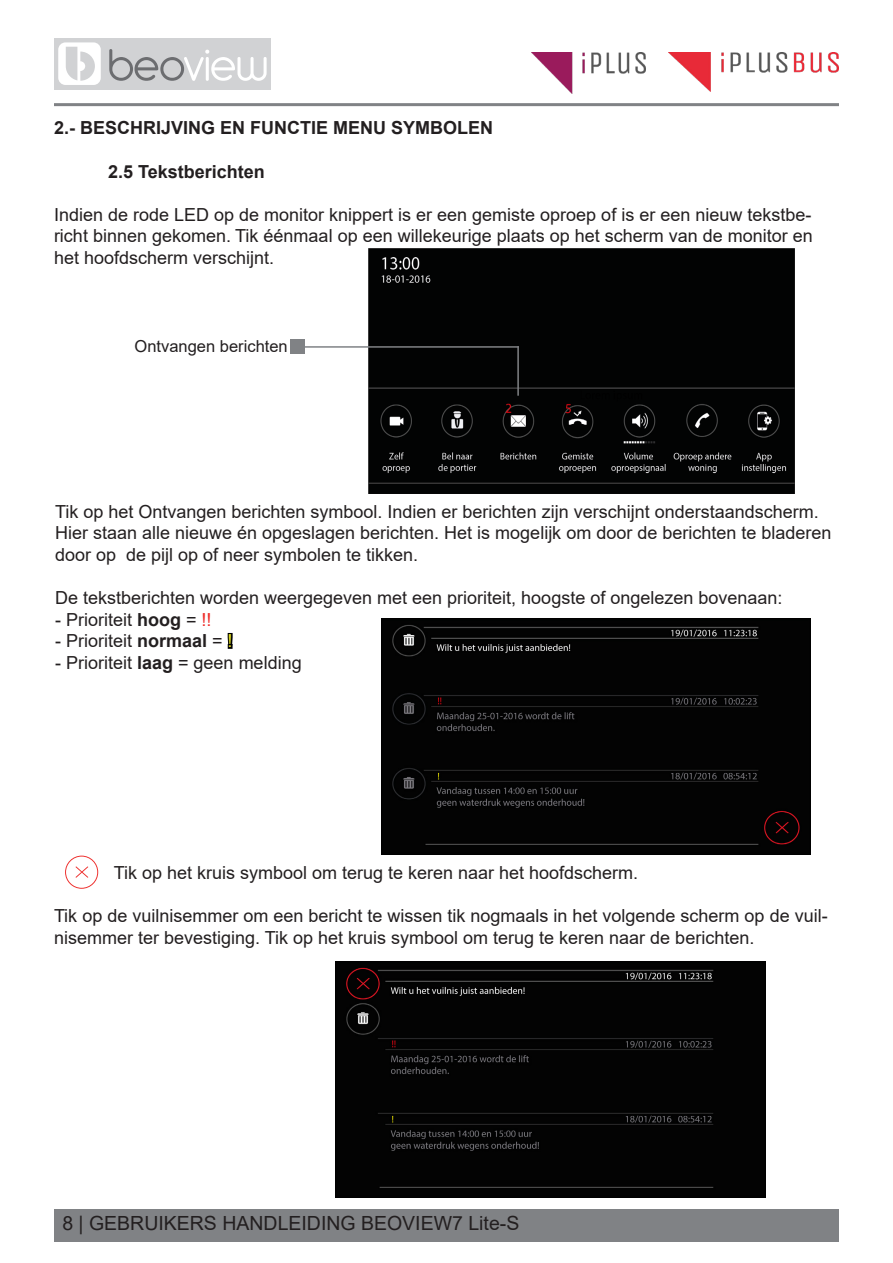
<style>
.page{position:relative;width:893px;height:1263px;background:#fff}
.page>*{position:absolute;margin:0;border:0;box-sizing:border-box;transform-origin:0 0}
.t1{font:19.5px "Arial";color:#231f20}
.t2{font:18px/21.6px "Arial";color:#231f20}
.t3{font:700 18px "Arial";color:#231f20}
.t4{font:16.5px "Arial";color:#231f20}
.s1{font-weight:700}
.s2{color:#ee2e2b}
.s3{color:#000001}
</style>
<div class="page">
<div style="left:54px;top:1209px;width:785px;height:32px;background:#808285"></div>
<div style="left:54px;top:38px;width:217px;height:51px;background:#d1d2d4"></div>
<svg style="left:58px;top:42px;width:43px;height:43px"></svg>
<svg style="left:109px;top:49px;width:158px;height:32px"></svg>
<hr style="left:54px;top:103px;width:785px;height:3px;background:#808285">
<img style="left:531px;top:52px;width:115px;height:41px">
<img style="left:668px;top:52px;width:171px;height:40px">
<img style="left:368px;top:248px;width:426px;height:246px">
<img style="left:381px;top:619px;width:430px;height:236px">
<img style="left:336px;top:961px;width:429px;height:236px">
<div style="left:290px;top:339px;width:15px;height:15px;background:#808285"></div>
<hr style="left:303px;top:346px;width:216px;height:2px;background:#808285">
<hr style="left:517px;top:346px;width:2px;height:50px;background:#808285">
<svg style="left:65px;top:856px;width:33px;height:33px"></svg>
<p class="t3" style="left:54px;top:115px;width:441px">2.- BESCHRIJVING EN FUNCTIE MENU SYMBOLEN</p>
<p class="t3" style="left:108px;top:158px;width:158px">2.5 Tekstberichten</p>
<p class="t2" style="left:54px;top:203px;width:760px;text-align:justify">Indien de rode LED op de monitor knippert is er een gemiste oproep of is er een nieuw tekstbe&shy;richt binnen gekomen. Tik éénmaal op een willekeurige plaats op het scherm van de monitor en het hoofdscherm verschijnt.</p>
<p class="t4" style="left:135px;top:335px;width:155px">Ontvangen berichten</p>
<p class="t2" style="left:55px;top:500px;width:778px">Tik op het Ontvangen berichten symbool. Indien er berichten zijn verschijnt onderstaandscherm.<br>Hier staan alle nieuwe én opgeslagen berichten. Het is mogelijk om door de berichten te bladeren door op de pijl op of neer symbolen te tikken.</p>
<p class="t2" style="left:55px;top:587px;width:729px">De tekstberichten worden weergegeven met een prioriteit, hoogste of ongelezen bovenaan:</p>
<p class="t2" style="left:55px;top:608px;width:158px">- Prioriteit <span class="s1">hoog</span> = <span class="s2">!!</span></p>
<p class="t2" style="left:55px;top:630px;width:179px">- Prioriteit <span class="s1">normaal</span> = <span class="s3">!</span></p>
<p class="t2" style="left:55px;top:652px;width:248px">- Prioriteit <span class="s1">laag</span> = geen melding</p>
<p class="t2" style="left:114px;top:862px;width:526px">Tik op het kruis symbool om terug te keren naar het hoofdscherm.</p>
<p class="t2" style="left:54px;top:905px;width:775px">Tik op de vuilnisemmer om een bericht te wissen tik nogmaals in het volgende scherm op de vuil&shy;nisemmer ter bevestiging. Tik op het kruis symbool om terug te keren naar de berichten.</p>
<p class="t1" style="left:62px;top:1210px;width:458px">8 | GEBRUIKERS HANDLEIDING BEOVIEW7 Lite-S</p>
</div>
